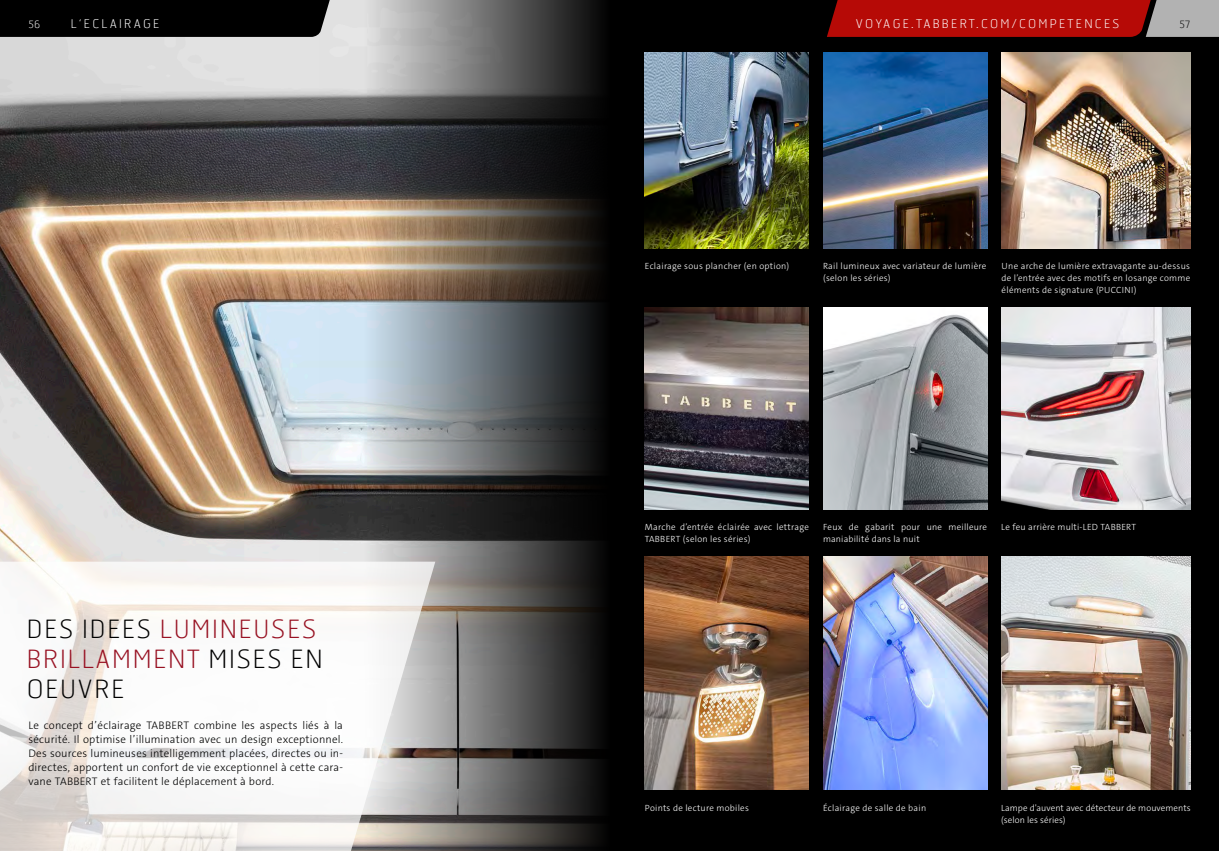
<style>
.page{position:relative;width:1219px;height:851px;background:#fff}
.page>*{position:absolute;margin:0;border:0;box-sizing:border-box;transform-origin:0 0}
.t1{font:100 25px/30px "Hermes FB";letter-spacing:.07em;color:#000}
.t2{font:100 12px "Hermes FB";letter-spacing:.19em;color:#fff}
.t3{font:300 11px/14px "The Sans C4 s";letter-spacing:.02em;color:#000;text-align:justify}
.t4{font:100 10px "Hermes FB";color:#fff}
.t5{font:100 10px "Hermes FB";color:#000}
.t6{font:300 9px/12px "The Sans C4 s";letter-spacing:.03em;color:#fff}
.t7{font:300 9px/12px "The Sans C4 s";letter-spacing:.01em;color:#fff}
.s1{color:#981223}
</style>
<div class="page">
<div style="left:0;top:0;width:1219px;height:850px;background:#000"></div>
<img style="left:0;top:37px;width:319px;height:524px">
<svg style="left:319px;top:0;width:282px;height:850px;background:#62615f"></svg>
<img style="left:645px;top:52px;width:164px;height:196px">
<img style="left:823px;top:556px;width:164px;height:233px">
<img style="left:1001px;top:307px;width:190px;height:202px">
<img style="left:1001px;top:52px;width:190px;height:196px">
<img style="left:823px;top:307px;width:164px;height:202px">
<img style="left:645px;top:307px;width:164px;height:202px">
<img style="left:823px;top:52px;width:164px;height:196px">
<img style="left:645px;top:556px;width:164px;height:233px">
<img style="left:1001px;top:556px;width:190px;height:233px">
<svg style="left:0;top:561px;width:435px;height:289px;background:#eeeceb"></svg>
<svg style="left:0;top:0;width:332px;height:37px"></svg>
<svg style="left:827px;top:0;width:392px;height:37px;background:#af2623"></svg>
<p class="t4" style="left:28px;top:18px;width:13px">56</p>
<h2 class="t2" style="left:71px;top:16px;width:90px">L‘ECLAIRAGE</h2>
<h2 class="t2" style="left:856px;top:16px;width:265px">VOYAGE.TABBERT.COM/COMPETENCES</h2>
<p class="t5" style="left:1179px;top:18px;width:13px">57</p>
<p class="t6" style="left:645px;top:260px;width:146px">Eclairage sous plancher (en option)</p>
<p class="t6" style="left:823px;top:260px;width:165px">Rail lumineux avec variateur de lumière (selon les séries)</p>
<p class="t6" style="left:1002px;top:260px;width:190px;text-align:justify">Une arche de lumière extravagante au-dessus de l’entrée avec des motifs en losange comme éléments de signature (PUCCINI)</p>
<h1 class="t1" style="left:27px;top:613px;width:297px">DES IDEES <span class="s1">LUMINEUSES<br>BRILLAMMENT</span> MISES EN<br>OEUVRE</h1>
<p class="t3" style="left:28px;top:718px;width:316px">Le concept d’éclairage TABBERT combine les aspects liés à la sécurité. Il optimise l’illumination avec un design exceptionnel.<br>Des sources lumineuses intelligemment placées, directes ou in&shy;directes, apportent un confort de vie exceptionnel à cette cara&shy;vane TABBERT et facilitent le déplacement à bord.</p>
<p class="t6" style="left:645px;top:521px;width:165px">Marche d’entrée éclairée avec lettrage<br>TABBERT (selon les séries)</p>
<p class="t6" style="left:823px;top:521px;width:165px">Feux de gabarit pour une meilleure</p>
<p class="t6" style="left:1001px;top:521px;width:136px">Le feu arrière multi-LED TABBERT</p>
<p class="t6" style="left:823px;top:533px;width:98px">maniabilité dans la nuit</p>
<p class="t6" style="left:645px;top:801px;width:106px">Points de lecture mobiles</p>
<p class="t6" style="left:823px;top:801px;width:105px">Éclairage de salle de bain</p>
<p class="t7" style="left:1001px;top:801px;width:191px">Lampe d’auvent avec détecteur de mouvements (selon les séries)</p>
</div>
